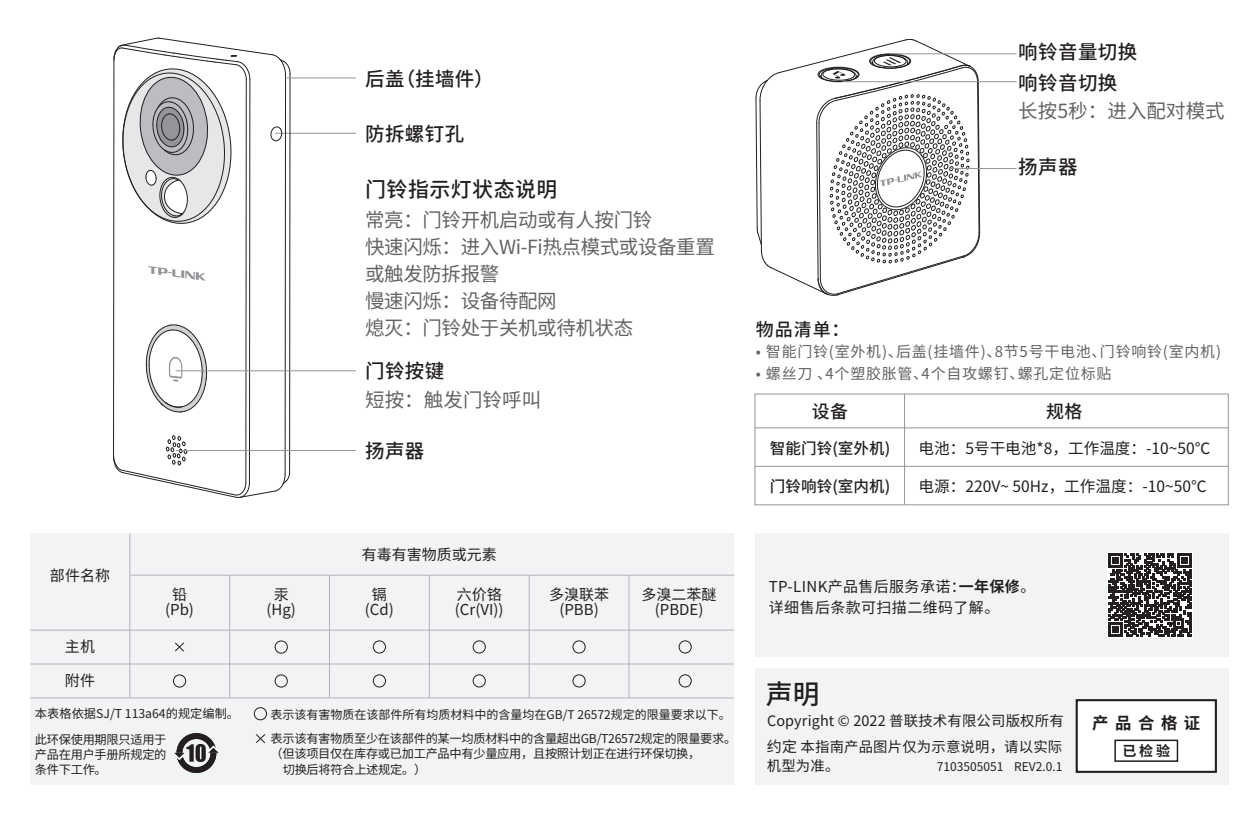
<style>
.page{position:relative;width:1259px;height:817px;background:#fff}
.page>*{position:absolute;margin:0;border:0;box-sizing:border-box;transform-origin:0 0}
.t1{font:500 27px "Source Han Sans CN";color:#231f20}
.t2{font:500 21px "Source Han Sans CN";letter-spacing:.02em;color:#231f20}
.t3{font:19.5px/27px "Source Han Sans CN";letter-spacing:-.02em;color:#636366}
.t4{font:500 19.5px/30.9px "Source Han Sans CN";letter-spacing:.02em;color:#231f20}
.t5{font:19.5px "Source Han Sans CN";letter-spacing:.005em;color:#636366}
.t6{font:500 18px "Source Han Sans CN";letter-spacing:.05em;color:#231f20}
.t7{font:700 16.5px "Source Han Sans CN";letter-spacing:.4em;color:#231f20}
.t8{font:15.6px "Source Han Sans CN";color:#231f20}
.t9{font:500 15.6px "Source Han Sans CN";color:#231f20}
.t10{font:15px/15.6px "Source Han Sans CN";color:#231f20;text-align:center}
.t11{font:15px "Source Han Sans CN";letter-spacing:.05em;color:#636366}
.t12{font:15px/21px "Source Han Sans CN";letter-spacing:.025em;color:#231f20}
.t13{font:14.4px/19.5px "Source Han Sans CN";letter-spacing:.01em;color:#231f20}
.t14{font:700 14.1px "Source Han Sans CN";color:#231f20}
.t15{font:12.3px/15px "Source Han Sans CN";letter-spacing:-.025em;color:#231f20}
.t16{font:12.3px/25.5px "Source Han Sans CN";color:#231f20}
.t17{font:12px "Source Han Sans CN";color:#231f20}
.s1{font-weight:700}
.s2{font-size:15px}
</style>
<div class="page">
<hr style="left:275px;top:133px;width:81px;height:1px;background:#939598">
<hr style="left:245px;top:80px;width:2px;height:402px;background:#231f20">
<hr style="left:249px;top:80px;width:1px;height:402px;background:#231f20">
<hr style="left:285px;top:76px;width:1px;height:398px;background:#231f20">
<hr style="left:289px;top:74px;width:1px;height:398px;background:#231f20">
<hr style="left:113px;top:60px;width:1px;height:395px;background:#231f20">
<svg style="left:113px;top:37px;width:178px;height:190px"></svg>
<svg style="left:113px;top:435px;width:177px;height:63px"></svg>
<svg style="left:145px;top:324px;width:64px;height:89px"></svg>
<svg style="left:148px;top:266px;width:58px;height:15px"></svg>
<hr style="left:176px;top:370px;width:180px;height:1px;background:#939598">
<hr style="left:176px;top:450px;width:180px;height:1px;background:#939598">
<div style="left:755px;top:533px;width:473px;height:123px;background:#f2f3f4"></div>
<svg style="left:1107px;top:552px;width:85px;height:85px"></svg>
<svg style="left:1108px;top:553px;width:83px;height:84px"></svg>
<div style="left:30px;top:533px;width:704px;height:252px;background:#f2f3f4"></div>
<hr style="left:30px;top:697px;width:704px;height:1px;background:#b2b3b7">
<hr style="left:30px;top:663px;width:704px;height:1px;background:#b2b3b7">
<hr style="left:30px;top:629px;width:704px;height:1px;background:#b2b3b7">
<hr style="left:130px;top:574px;width:604px;height:1px;background:#b2b3b7">
<hr style="left:129px;top:533px;width:1px;height:164px;background:#b2b3b7">
<hr style="left:229px;top:575px;width:1px;height:122px;background:#b2b3b7">
<hr style="left:429px;top:575px;width:1px;height:122px;background:#b2b3b7">
<hr style="left:528px;top:575px;width:1px;height:122px;background:#b2b3b7">
<hr style="left:329px;top:575px;width:1px;height:122px;background:#b2b3b7">
<hr style="left:628px;top:575px;width:1px;height:122px;background:#b2b3b7">
<svg style="left:175px;top:642px;width:10px;height:10px"></svg>
<div style="left:373px;top:640px;width:13px;height:13px;border:1px solid #231f20;border-radius:50%"></div>
<div style="left:473px;top:640px;width:13px;height:13px;border:1px solid #231f20;border-radius:50%"></div>
<div style="left:572px;top:640px;width:13px;height:13px;border:1px solid #231f20;border-radius:50%"></div>
<div style="left:679px;top:640px;width:12px;height:13px;border:1px solid #231f20;border-radius:50%"></div>
<div style="left:275px;top:640px;width:13px;height:13px;border:1px solid #231f20;border-radius:50%"></div>
<div style="left:373px;top:674px;width:13px;height:13px;border:1px solid #231f20;border-radius:50%"></div>
<div style="left:473px;top:674px;width:13px;height:13px;border:1px solid #231f20;border-radius:50%"></div>
<div style="left:572px;top:674px;width:13px;height:13px;border:1px solid #231f20;border-radius:50%"></div>
<div style="left:679px;top:674px;width:12px;height:13px;border:1px solid #231f20;border-radius:50%"></div>
<div style="left:275px;top:674px;width:13px;height:13px;border:1px solid #231f20;border-radius:50%"></div>
<div style="left:173px;top:674px;width:13px;height:13px;border:1px solid #231f20;border-radius:50%"></div>
<svg style="left:256px;top:734px;width:10px;height:9px"></svg>
<div style="left:254px;top:707px;width:13px;height:13px;border:1px solid #231f20;border-radius:50%"></div>
<svg style="left:173px;top:733px;width:46px;height:39px"></svg>
<div style="left:755px;top:668px;width:473px;height:117px;background:#f2f3f4"></div>
<div style="left:1075px;top:699px;width:142px;height:73px;background:#fff;border:2px solid #231f20"></div>
<div style="left:1114px;top:739px;width:64px;height:22px;border:2px solid #231f20"></div>
<div style="left:754px;top:393px;width:474px;height:112px;border:1px solid #939598"></div>
<hr style="left:755px;top:465px;width:473px;height:2px;background:#939598">
<hr style="left:904px;top:394px;width:1px;height:110px;background:#939598">
<hr style="left:755px;top:427px;width:473px;height:1px;background:#939598">
<hr style="left:287px;top:77px;width:69px;height:1px;background:#939598">
<svg style="left:755px;top:39px;width:225px;height:257px"></svg>
<hr style="left:842px;top:81px;width:174px;height:1px;background:#939598">
<hr style="left:890px;top:53px;width:126px;height:1px;background:#939598">
<hr style="left:948px;top:168px;width:68px;height:1px;background:#939598">
<h3 class="t4" style="left:365px;top:63px;width:130px">后盖（挂墙件）</h3>
<h3 class="t4" style="left:365px;top:119px;width:101px">防拆螺钉孔</h3>
<h2 class="t2" style="left:365px;top:177px;width:194px">门铃指示灯状态说明</h2>
<h3 class="t3" style="left:365px;top:206px;width:351px">常亮：门铃开机启动或有人按门铃<br>快速闪烁：进入Wi-Fi热点模式或设备重置或触发防拆报警<br>慢速闪烁：设备待配网<br>熄灭：门铃处于关机或待机状态</h3>
<h3 class="t4" style="left:365px;top:356px;width:81px">门铃按键</h3>
<h3 class="t5" style="left:365px;top:388px;width:177px">短按：触发门铃呼叫</h3>
<h3 class="t4" style="left:365px;top:436px;width:61px">扬声器</h3>
<p class="t10" style="left:50px;top:567px;width:61px">部件名称</p>
<p class="t10" style="left:65px;top:639px;width:31px">主机</p>
<p class="t10" style="left:65px;top:672px;width:31px">附件</p>
<p class="t10" style="left:362px;top:546px;width:136px">有毒有害物质或元素</p>
<p class="t10" style="left:165px;top:586px;width:30px">铅(Pb)</p>
<p class="t10" style="left:266px;top:586px;width:31px">汞(Hg)</p>
<p class="t10" style="left:365px;top:586px;width:31px">镉(Cd)</p>
<p class="t10" style="left:455px;top:586px;width:50px;text-align:left">六价铬(Cr(VI))</p>
<p class="t10" style="left:641px;top:586px;width:76px">多溴二苯醚(PBDE)</p>
<p class="t10" style="left:549px;top:586px;width:61px">多溴联苯(PBB)</p>
<p class="t16" style="left:35px;top:701px;width:206px">本表格依据SJ/T 113a64的规定编制。此环保使用期限只适用于</p>
<p class="t15" style="left:35px;top:747px;width:133px">产品在用户手册所规定的条件下工作。</p>
<p class="t17" style="left:270px;top:707px;width:462px">表示该有害物质在该部件所有均质材料中的含量均在GB/T 26572规定的限量要求以下。</p>
<p class="t15" style="left:270px;top:731px;width:467px">表示该有害物质至少在该部件的某一均质材料中的含量超出GB/T26572规定的限量要求。</p>
<p class="t15" style="left:270px;top:746px;width:431px">（但该项目仅在库存或已加工产品中有少量应用，且按照计划正在进行环保切换，</p>
<p class="t15" style="left:283px;top:762px;width:145px">切换后将符合上述规定。）</p>
<h3 class="t4" style="left:1018px;top:37px;width:120px">响铃音量切换响铃音切换</h3>
<h3 class="t5" style="left:1018px;top:99px;width:208px">长按5秒：进入配对模式</h3>
<h3 class="t6" style="left:756px;top:319px;width:95px">物品清单：</h3>
<h3 class="t4" style="left:1018px;top:151px;width:61px">扬声器</h3>
<p class="t11" style="left:756px;top:343px;width:467px">• 智能门铃(室外机)、后盖(挂墙件)、8节5号干电池、门铃响铃(室内机)</p>
<p class="t11" style="left:756px;top:364px;width:357px">• 螺丝刀 、4个塑胶胀管、4个自攻螺钉、螺孔定位标贴</p>
<h3 class="t6" style="left:811px;top:401px;width:38px">设备</h3>
<h3 class="t6" style="left:1046px;top:401px;width:38px">规格</h3>
<p class="t9" style="left:770px;top:440px;width:122px">智能门铃(室外机)</p>
<p class="t9" style="left:770px;top:477px;width:122px">门铃响铃(室内机)</p>
<p class="t8" style="left:918px;top:440px;width:293px">电池：5号干电池*8，工作温度：-10~50℃</p>
<p class="t8" style="left:918px;top:477px;width:290px">电源：220V~ 50Hz，工作温度：-10~50℃</p>
<p class="t12" style="left:769px;top:576px;width:268px">TP-LINK产品售后服务承诺：<span class="s1">一年保修</span>。详细售后条款可扫描二维码了解。</p>
<h1 class="t1" style="left:766px;top:679px;width:56px">声明</h1>
<p class="t13" style="left:767px;top:711px;width:298px">Copyright © 2022 普联技术有限公司版权所有</p>
<p class="t13" style="left:767px;top:736px;width:297px"><span class="s2">约定</span> 本指南产品图片仅为示意说明，请以实际机型为准。</p>
<p class="t17" style="left:937px;top:759px;width:127px">7103505051 REV2.0.1</p>
<h3 class="t7" style="left:1092px;top:713px;width:109px">产品合格证</h3>
<p class="t14" style="left:1122px;top:742px;width:49px">已检验</p>
</div>
